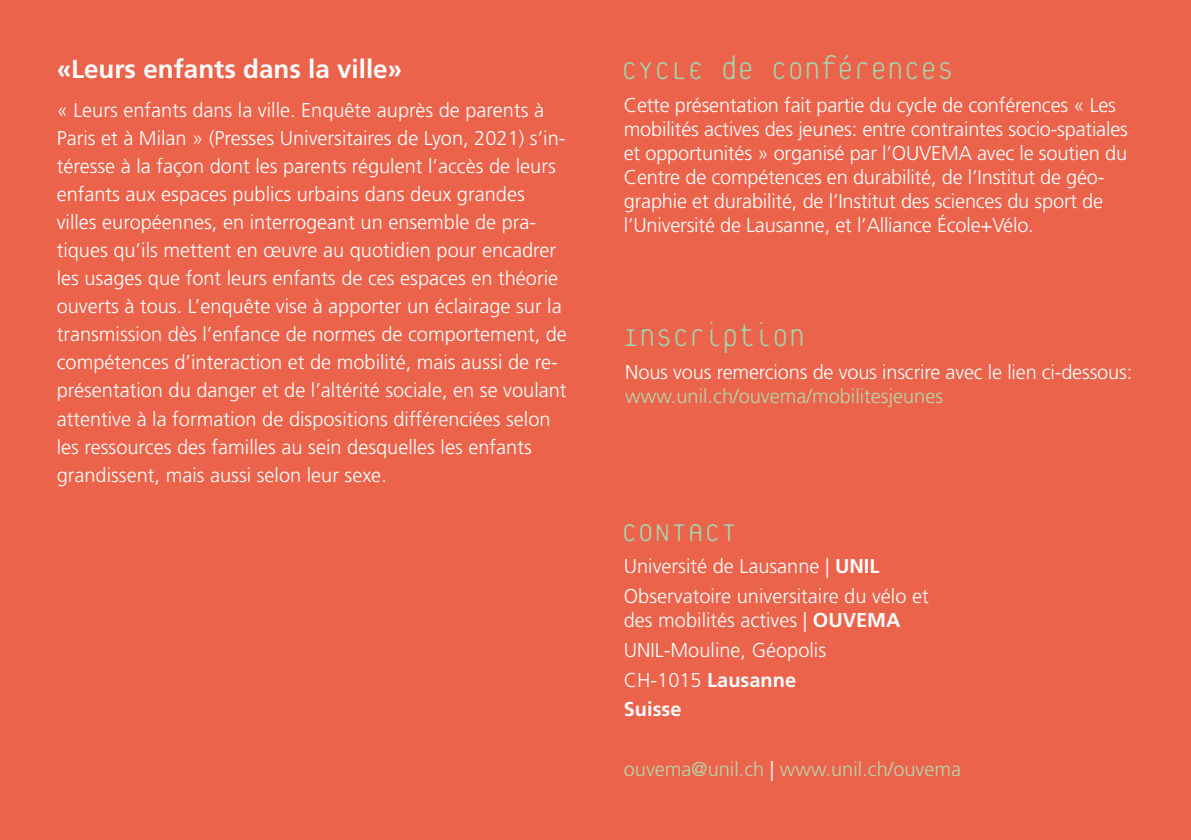
<style>
.page{position:relative;width:1191px;height:840px;background:#fff}
.page>*{position:absolute;margin:0;border:0;box-sizing:border-box;transform-origin:0 0}
.t1{font:100 36px "Platelet OT";color:#a4d5ae}
.Corps_de_texte{font:700 26px "Frutiger LT Std";color:#fff}
.Corps_de_texte-2{font:300 20px/28px "Frutiger LT Std";color:#fff}
.t2{font:300 20px "Frutiger LT Std";color:#b5d7ac}
.Corps_de_texte-3{font:700 20px "Frutiger LT Std";color:#fff}
.s1{color:#b5d7ac}
.s2{font-weight:700}
.s3{font-weight:300}
.s4{color:#fff}
</style>
<div class="page">
<div style="left:0;top:0;width:1191px;height:839px;background:#eb634b"></div>
<p class="Corps_de_texte" style="left:57px;top:53px;width:347px">«Leurs enfants dans la ville»</p>
<p class="Corps_de_texte-2" style="left:57px;top:96px;width:512px">« Leurs enfants dans la ville. Enquête auprès de parents à Paris et à Milan » (Presses Universitaires de Lyon, 2021) s’in&shy;téresse à la façon dont les parents régulent l’accès de leurs enfants aux espaces publics urbains dans deux grandes villes européennes, en interrogeant un ensemble de pra&shy;tiques qu’ils mettent en œuvre au quotidien pour encadrer les usages que font leurs enfants de ces espaces en théorie ouverts à tous. L’enquête vise à apporter un éclairage sur la transmission dès l’enfance de normes de comportement, de compétences d’interaction et de mobilité, mais aussi de re&shy;présentation du danger et de l’altérité sociale, en se voulant attentive à la formation de dispositions différenciées selon les ressources des familles au sein desquelles les enfants grandissent, mais aussi selon leur sexe.</p>
<p class="t1" style="left:621px;top:52px;width:334px">CYCLE de Conférences</p>
<p class="Corps_de_texte-2" style="left:624px;top:93px;width:505px;line-height:24px">Cette présentation fait partie du cycle de conférences « Les mobilités actives des jeunes: entre contraintes socio-spatiales et opportunités » organisé par l’OUVEMA avec le soutien du Centre de compétences en durabilité, de l’Institut de géo&shy;graphie et durabilité, de l’Institut des sciences du sport de l’Université de Lausanne, et l’Alliance École+Vélo.</p>
<p class="t1" style="left:622px;top:319px;width:184px">Inscription</p>
<p class="Corps_de_texte-2" style="left:625px;top:360px;width:508px;line-height:24px">Nous vous remercions de vous inscrire avec le lien ci-dessous: <span class="s1">www.unil.ch/ouvema/mobilitesjeunes</span></p>
<p class="t1" style="left:621px;top:514px;width:118px">CONTACT</p>
<p class="Corps_de_texte-2" style="left:624px;top:552px;width:257px">Université de Lausanne | <span class="s2">UNIL</span></p>
<p class="Corps_de_texte-2" style="left:624px;top:584px;width:306px;line-height:24px">Observatoire universitaire du vélo et des mobilités actives | <span class="s2">OUVEMA</span></p>
<p class="Corps_de_texte-2" style="left:624px;top:635px;width:204px">UNIL-Mouline, Géopolis</p>
<p class="Corps_de_texte-3" style="left:624px;top:667px;width:174px"><span class="s3">CH-1015</span> Lausanne</p>
<p class="Corps_de_texte-3" style="left:624px;top:697px;width:59px">Suisse</p>
<p class="t2" style="left:624px;top:757px;width:339px">ouvema@unil.ch <span class="s4">|</span> www.unil.ch/ouvema</p>
</div>
